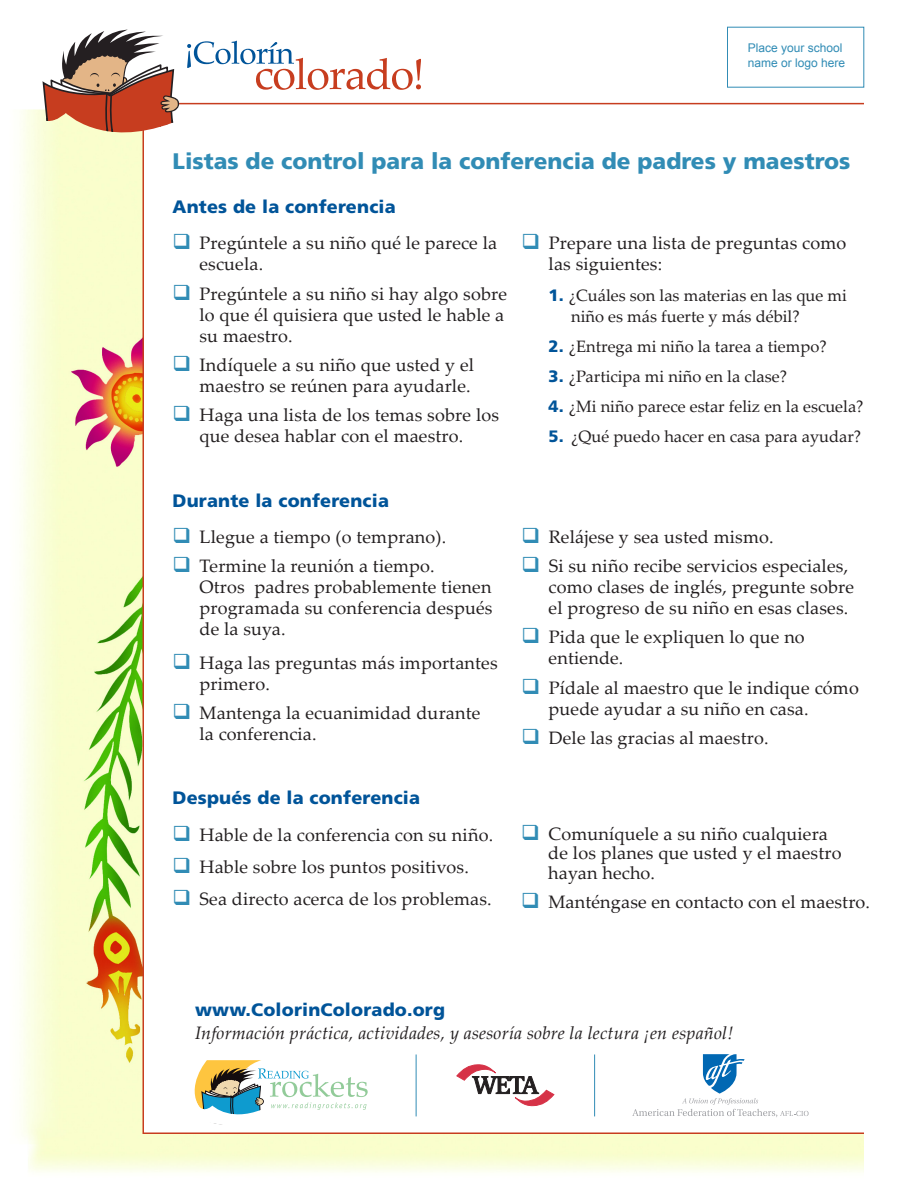
<style>
.page{position:relative;width:918px;height:1188px;background:#fff}
.page>*{position:absolute;margin:0;border:0;box-sizing:border-box;transform-origin:0 0}
.t1{font:900 22.5px "Frutiger";color:#318cb5}
.t2{font:18px/21px "Palatino Linotype";letter-spacing:.01em;color:#231f20}
.t3{font:900 18px "Frutiger";letter-spacing:.01em;color:#005499}
.t4{font:italic 18px "Palatino Linotype";letter-spacing:.01em;color:#231f20}
.t5{font:16.5px/21px "Palatino Linotype";color:#231f20}
.t6{font:12px/14.4px "Arial";color:#318cb5}
.s1{color:#318cb5}
.s2{font-family:"Frutiger";font-weight:900;color:#005499}
</style>
<div class="page">
<img style="left:13px;top:221px;width:851px;height:951px">
<div style="left:142px;top:103px;width:723px;height:1031px;background:#fff;border:2px solid #c73d1f"></div>
<svg style="left:187px;top:41px;width:234px;height:49px"></svg>
<svg style="left:42px;top:29px;width:138px;height:120px"></svg>
<svg style="left:456px;top:1064px;width:98px;height:42px"></svg>
<svg style="left:632px;top:1054px;width:177px;height:63px"></svg>
<svg style="left:185px;top:1060px;width:183px;height:78px"></svg>
<hr style="left:594px;top:1054px;width:1px;height:62px;background:#318cb5">
<hr style="left:416px;top:1054px;width:1px;height:62px;background:#318cb5">
<p class="t6" style="left:748px;top:41px;width:99px">Place your school name or logo here</p>
<p class="t1" style="left:172px;top:148px;width:680px">Listas de control para la conferencia de padres y maestros</p>
<p class="t3" style="left:172px;top:196px;width:225px">Antes de la conferencia</p>
<p class="t2" style="left:200px;top:232px;width:299px;text-indent:-27px"><span class="s1">❑</span> Pregúntele a su niño qué le parece la escuela.</p>
<p class="t2" style="left:200px;top:282px;width:309px;text-indent:-27px"><span class="s1">❑</span> Pregúntele a su niño si hay algo sobre lo que él quisiera que usted le hable a su maestro.</p>
<p class="t2" style="left:172px;top:354px;width:303px;text-align:right"><span class="s1">❑</span> Indíquele a su niño que usted y el maestro se reúnen para ayudarle.</p>
<p class="t2" style="left:172px;top:404px;width:328px;text-align:center"><span class="s1">❑</span> Haga una lista de los temas sobre los que desea hablar con el maestro.</p>
<p class="t2" style="left:549px;top:232px;width:299px;text-indent:-27px"><span class="s1">❑</span> Prepare una lista de preguntas como las siguientes:</p>
<p class="t5" style="left:571px;top:284px;width:277px;text-indent:-22px"><span class="s2">1.</span> ¿Cuáles son las materias en las que mi niño es más fuerte y más débil?</p>
<p class="t5" style="left:549px;top:335px;width:280px"><span class="s2">2.</span> ¿Entrega mi niño la tarea a tiempo?</p>
<p class="t5" style="left:549px;top:365px;width:240px"><span class="s2">3.</span> ¿Participa mi niño en la clase?</p>
<p class="t5" style="left:549px;top:395px;width:316px"><span class="s2">4.</span> ¿Mi niño parece estar feliz en la escuela?</p>
<p class="t5" style="left:549px;top:425px;width:314px"><span class="s2">5.</span> ¿Qué puedo hacer en casa para ayudar?</p>
<p class="t3" style="left:172px;top:490px;width:218px">Durante la conferencia</p>
<p class="t2" style="left:172px;top:526px;width:275px"><span class="s1">❑</span> Llegue a tiempo (o temprano).</p>
<p class="t2" style="left:200px;top:555px;width:295px;text-indent:-27px"><span class="s1">❑</span> Termine la reunión a tiempo.<br>Otros padres probablemente tienen programada su conferencia después de la suya.</p>
<p class="t2" style="left:200px;top:652px;width:300px;text-indent:-27px"><span class="s1">❑</span> Haga las preguntas más importantes primero.</p>
<p class="t2" style="left:200px;top:702px;width:282px;text-indent:-27px"><span class="s1">❑</span> Mantenga la ecuanimidad durante la conferencia.</p>
<p class="t3" style="left:172px;top:787px;width:249px">Después de la conferencia</p>
<p class="t2" style="left:172px;top:824px;width:322px"><span class="s1">❑</span> Hable de la conferencia con su niño.</p>
<p class="t2" style="left:172px;top:856px;width:298px"><span class="s1">❑</span> Hable sobre los puntos positivos.</p>
<p class="t2" style="left:172px;top:888px;width:321px"><span class="s1">❑</span> Sea directo acerca de los problemas.</p>
<p class="t2" style="left:522px;top:526px;width:253px"><span class="s1">❑</span> Relájese y sea usted mismo.</p>
<p class="t2" style="left:549px;top:555px;width:307px;text-indent:-27px"><span class="s1">❑</span> Si su niño recibe servicios especiales, como clases de inglés, pregunte sobre el progreso de su niño en esas clases.</p>
<p class="t2" style="left:549px;top:626px;width:258px;text-indent:-27px"><span class="s1">❑</span> Pida que le expliquen lo que no entiende.</p>
<p class="t2" style="left:549px;top:676px;width:312px;text-indent:-27px"><span class="s1">❑</span> Pídale al maestro que le indique cómo puede ayudar a su niño en casa.</p>
<p class="t2" style="left:522px;top:727px;width:248px"><span class="s1">❑</span> Dele las gracias al maestro.</p>
<p class="t2" style="left:548px;top:823px;width:295px;line-height:19.5px;text-indent:-27px"><span class="s1">❑</span> Comuníquele a su niño cualquiera de los planes que usted y el maestro hayan hecho.</p>
<p class="t2" style="left:521px;top:890px;width:350px"><span class="s1">❑</span> Manténgase en contacto con el maestro.</p>
<p class="t3" style="left:195px;top:999px;width:252px">www.ColorinColorado.org</p>
<p class="t4" style="left:195px;top:1020px;width:540px">Información práctica, actividades, y asesoría sobre la lectura ¡en español!</p>
</div>
